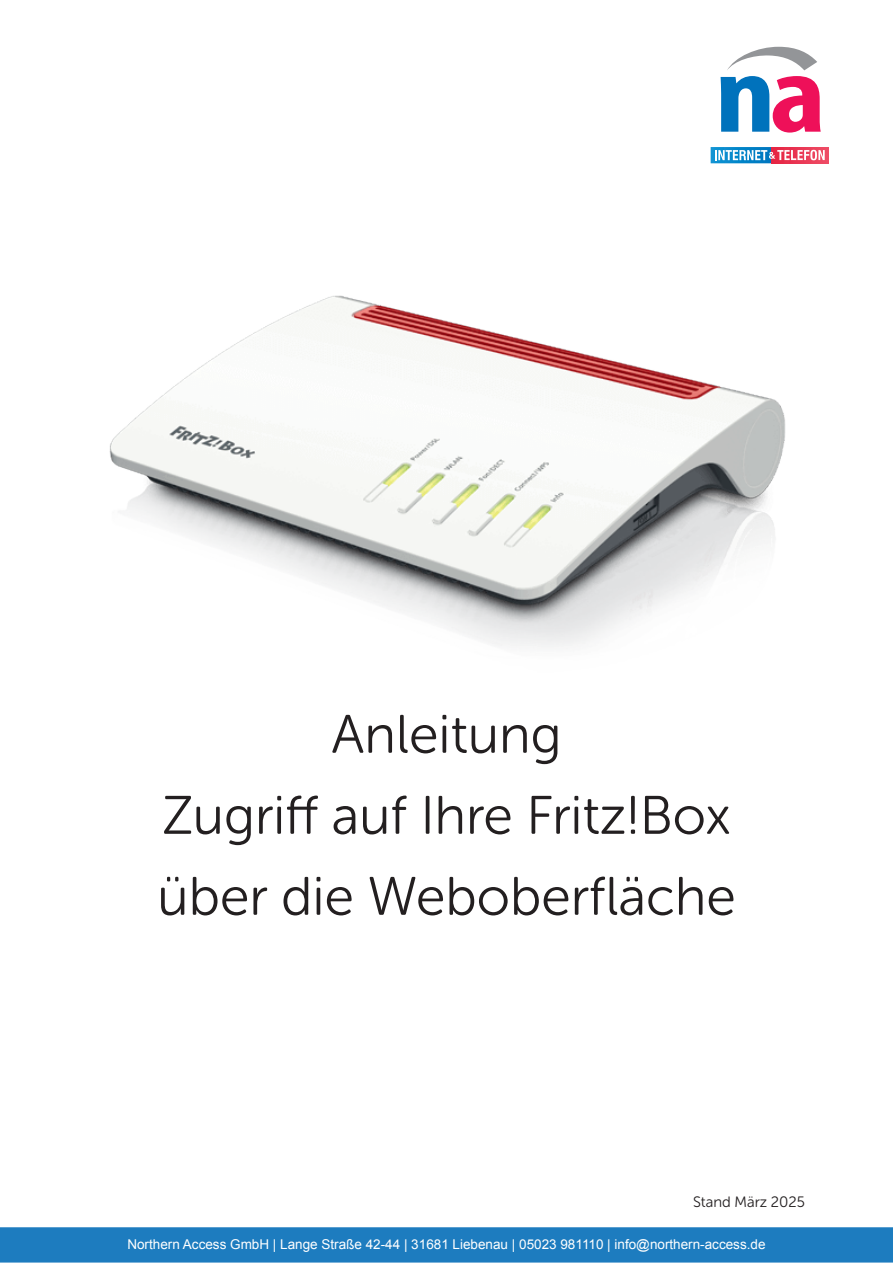
<style>
.page{position:relative;width:893px;height:1263px;background:#fff}
.page>*{position:absolute;margin:0;border:0;box-sizing:border-box;transform-origin:0 0}
.t1{font:54px/81px "Museo Sans Rounded 300";color:#231f20;text-align:center}
.t2{font:15px "Museo Sans Rounded 300";color:#231f20}
.t3{font:13.5px "Arial";color:#fff}
</style>
<div class="page">
<img style="left:109px;top:295px;width:677px;height:352px">
<div style="left:1px;top:1228px;width:891px;height:34px;background:#1d7cbf"></div>
<div style="left:0;top:1227px;width:893px;height:35px;border:2px solid #1d7cbf"></div>
<div style="left:771px;top:147px;width:58px;height:16px;background:#ee4b65"></div>
<svg style="left:711px;top:147px;width:114px;height:16px"></svg>
<svg style="left:721px;top:47px;width:100px;height:86px"></svg>
<h1 class="t1" style="left:157px;top:694px;width:580px">Anleitung<br>Zugriff auf Ihre Fritz!Box über die Weboberfläche</h1>
<p class="t2" style="left:693px;top:1194px;width:113px">Stand März 2025</p>
<p class="t3" style="left:127px;top:1235px;width:640px">Northern Access GmbH | Lange Straße 42-44 | 31681 Liebenau | 05023 981110 | info@northern-access.de</p>
</div>
